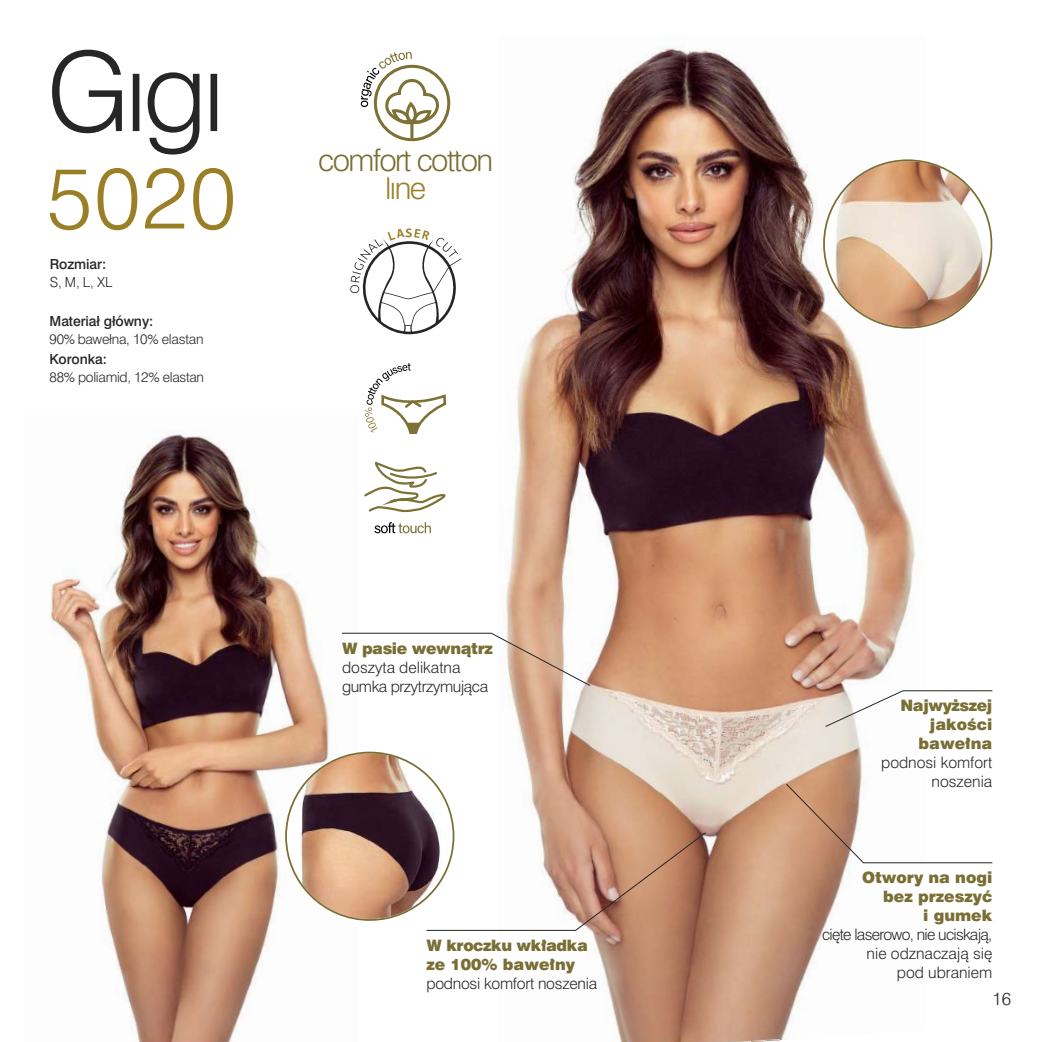
<style>
.page{position:relative;width:1042px;height:1042px;background:#fff}
.page>*{position:absolute;margin:0;border:0;box-sizing:border-box;transform-origin:0 0}
.t1{font:300 110.25px "Swiss 721 BT";color:#272526}
.t2{font:300 86.62px "Swiss 721 BT";color:#9b7f27}
.t3{font:300 30.97px "Swiss 721 BT";letter-spacing:-.05em;color:#796e34}
.t4{font:300 30.97px "Swiss 721 BT";color:#9b7f27}
.t5{font:17.5px "Swis 721 Lt EU";color:#272526}
.t6{font:15.75px/18.9px "Swis 721 Lt EU";letter-spacing:-.015em;color:#272526;text-align:right}
.t7{font:15.75px/18.9px "Swis 721 Blk EU";color:#796e34;text-align:right}
.t8{font:15.75px/18.9px "Swis 721 Blk EU";letter-spacing:-.025em;color:#796e34}
.t9{font:300 14px "Swiss 721 BT";letter-spacing:-.02em;color:#272526}
.t10{font:500 14px "Swiss 721 BT";letter-spacing:-.005em;color:#272526}
</style>
<div class="page">
<img style="left:50px;top:434px;width:282px;height:607px">
<img style="left:505px;top:45px;width:419px;height:997px">
<svg style="left:823px;top:159px;width:169px;height:170px"></svg>
<svg style="left:342px;top:632px;width:249px;height:55px"></svg>
<svg style="left:824px;top:690px;width:169px;height:37px"></svg>
<svg style="left:785px;top:783px;width:208px;height:80px"></svg>
<svg style="left:285px;top:751px;width:422px;height:180px"></svg>
<svg style="left:361px;top:52px;width:79px;height:74px"></svg>
<hr style="left:410px;top:123px;width:3px;height:15px;background:#7d7135">
<div style="left:374px;top:65px;width:76px;height:76px;border:3px solid #7d7135;border-radius:50%"></div>
<svg style="left:364px;top:363px;width:83px;height:71px"></svg>
<svg style="left:364px;top:461px;width:82px;height:52px"></svg>
<svg style="left:374px;top:522px;width:57px;height:11px"></svg>
<svg style="left:350px;top:237px;width:111px;height:97px"></svg>
<h1 class="t1" style="left:47px;top:38px;width:180px">Gigi</h1>
<h2 class="t2" style="left:47px;top:155px;width:191px">5020</h2>
<p class="t10" style="left:50px;top:257px;width:58px">Rozmiar:</p>
<p class="t9" style="left:50px;top:275px;width:64px">S, M, L, XL</p>
<p class="t10" style="left:50px;top:314px;width:105px">Materiał główny:</p>
<p class="t10" style="left:50px;top:352px;width:59px">Koronka:</p>
<p class="t9" style="left:50px;top:370px;width:156px">88% poliamid, 12% elastan</p>
<p class="t9" style="left:50px;top:332px;width:155px">90% bawełna, 10% elastan</p>
<h3 class="t3" style="left:318px;top:145px;width:176px">comfort cotton</h3>
<h3 class="t4" style="left:385px;top:172px;width:43px">line</h3>
<p class="t8" style="left:342px;top:640px;width:152px">W pasie wewnątrz</p>
<p class="t6" style="left:342px;top:659px;width:148px;text-align:left">doszyta delikatna gumka przytrzymująca</p>
<p class="t8" style="left:426px;top:937px;width:163px">W kroczku wkładka ze 100% bawełny</p>
<p class="t6" style="left:426px;top:975px;width:172px">podnosi komfort noszenia</p>
<p class="t7" style="left:900px;top:698px;width:93px">Najwyższej jakości bawełna</p>
<p class="t6" style="left:881px;top:754px;width:113px">podnosi komfort noszenia</p>
<p class="t7" style="left:862px;top:870px;width:132px">Otwory na nogi bez przeszyć<br>i gumek</p>
<p class="t6" style="left:822px;top:927px;width:172px">cięte laserowo, nie uciskają, nie odznaczają się<br>pod ubraniem</p>
<p class="t5" style="left:992px;top:992px;width:20px">16</p>
</div>
